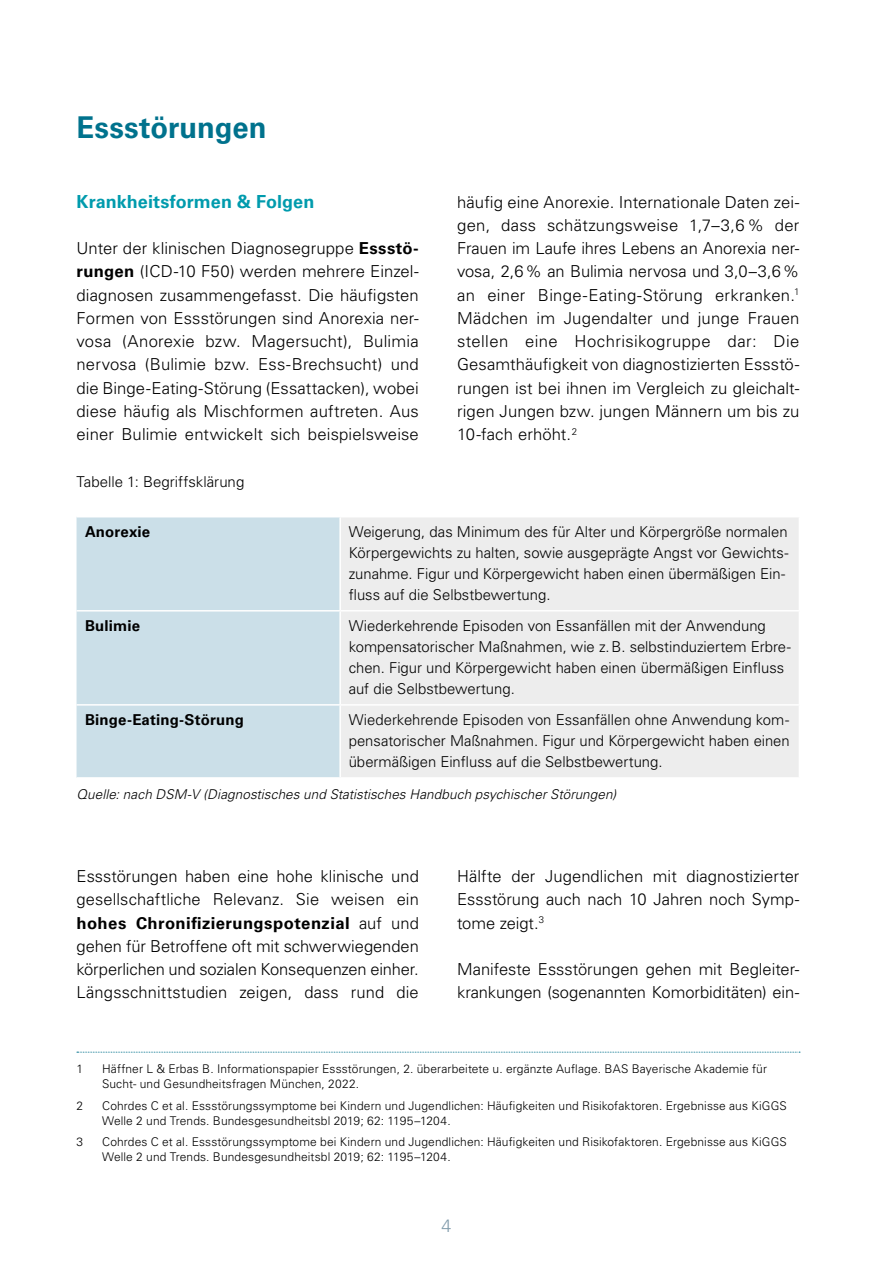
<style>
.page{position:relative;width:893px;height:1263px;background:#fff}
.page>*{position:absolute;margin:0;border:0;box-sizing:border-box;transform-origin:0 0}
.Überschriften_Head_H1{font:700 30px "Univers LT Std";color:#00728d}
.Überschriften_Unterhead{font:700 18px "Univers LT Std";letter-spacing:.005em;color:#009bad}
.t1{font:300 18px "Univers LT Std";color:#003757}
.Grundtext{font:300 16.5px/23.2px "Univers LT Std";letter-spacing:.005em;color:#000;text-align:justify}
.Tabellentext{font:300 15px/21px "Univers LT Std";color:#000}
.Tabellentext-2{font:700 15px "Univers LT Std";letter-spacing:.01em;color:#000}
.Datenquelle{font:italic 300 13.5px "Univers LT Std";letter-spacing:.005em;color:#000}
.Grundtext-2{font:300 12px/15px "Univers LT Std";letter-spacing:.01em;color:#000}
.s1{font-weight:700}
</style>
<div class="page">
<svg style="left:77px;top:1052px;width:723px;height:1px"></svg>
<div style="left:77px;top:517px;width:262px;height:260px;background:#cbdfe8"></div>
<div style="left:341px;top:518px;width:458px;height:259px;background:#ededed"></div>
<hr style="left:77px;top:610px;width:263px;height:1px;background:#fff">
<hr style="left:77px;top:704px;width:263px;height:2px;background:#fff">
<hr style="left:340px;top:610px;width:460px;height:1px;background:#fff">
<hr style="left:340px;top:704px;width:460px;height:2px;background:#fff">
<h1 class="Überschriften_Head_H1" style="left:77px;top:110px;width:192px">Essstörungen</h1>
<h2 class="Überschriften_Unterhead" style="left:77px;top:191px;width:239px">Krankheitsformen &amp; Folgen</h2>
<p class="Grundtext" style="left:77px;top:237px;width:344px">Unter der klinischen Diagnosegruppe <span class="s1">Essstö&shy;rungen</span> (ICD-10 F50) werden mehrere Einzel&shy;diagnosen zusammengefasst. Die häufigsten Formen von Essstörungen sind Anorexia ner&shy;vosa (Anorexie bzw. Magersucht), Bulimia nervosa (Bulimie bzw. Ess-Brechsucht) und die Binge-Eating-Störung (Essattacken), wobei diese häufig als Mischformen auftreten. Aus einer Bulimie entwickelt sich beispielsweise</p>
<p class="Grundtext" style="left:457px;top:190px;width:344px">häufig eine Anorexie. Internationale Daten zei&shy;gen, dass schätzungsweise 1,7–3,6% der Frauen im Laufe ihres Lebens an Anorexia ner&shy;vosa, 2,6% an Bulimia nervosa und 3,0–3,6% an einer Binge-Eating-Störung erkranken.<sup>1<br></sup>Mädchen im Jugendalter und junge Frauen stellen eine Hochrisikogruppe dar: Die Gesamthäufigkeit von diagnostizierten Essstö&shy;rungen ist bei ihnen im Vergleich zu gleichalt&shy;rigen Jungen bzw. jungen Männern um bis zu 10-fach erhöht.<sup>2</sup></p>
<p class="Tabellentext" style="left:77px;top:471px;width:169px">Tabelle 1: Begriffsklärung</p>
<p class="Tabellentext-2" style="left:85px;top:523px;width:67px">Anorexie</p>
<p class="Tabellentext" style="left:349px;top:521px;width:441px">Weigerung, das Minimum des für Alter und Körpergröße normalen Körpergewichts zu halten, sowie ausgeprägte Angst vor Gewichts&shy;zunahme. Figur und Körpergewicht haben einen übermäßigen Ein&shy;fluss auf die Selbstbewertung.</p>
<p class="Tabellentext-2" style="left:85px;top:617px;width:57px">Bulimie</p>
<p class="Tabellentext" style="left:349px;top:615px;width:444px">Wiederkehrende Episoden von Essanfällen mit der Anwendung kompensatorischer Maßnahmen, wie z.B. selbstinduziertem Erbre&shy;chen. Figur und Körpergewicht haben einen übermäßigen Einfluss auf die Selbstbewertung.</p>
<p class="Tabellentext-2" style="left:85px;top:711px;width:160px">Binge-Eating-Störung</p>
<p class="Tabellentext" style="left:349px;top:709px;width:443px;text-align:justify">Wiederkehrende Episoden von Essanfällen ohne Anwendung kom&shy;pensatorischer Maßnahmen. Figur und Körpergewicht haben einen übermäßigen Einfluss auf die Selbstbewertung.</p>
<p class="Datenquelle" style="left:77px;top:786px;width:541px">Quelle: nach DSM-V (Diagnostisches und Statistisches Handbuch psychischer Störungen)</p>
<p class="Grundtext" style="left:77px;top:864px;width:344px">Essstörungen haben eine hohe klinische und gesellschaftliche Relevanz. Sie weisen ein <span class="s1">hohes Chronifizierungspotenzial</span> auf und gehen für Betroffene oft mit schwerwiegenden körperlichen und sozialen Konsequenzen einher.<br>Längsschnittstudien zeigen, dass rund die</p>
<p class="Grundtext" style="left:457px;top:864px;width:344px">Hälfte der Jugendlichen mit diagnostizierter Essstörung auch nach 10 Jahren noch Symp&shy;tome zeigt.<sup>3</sup></p>
<p class="Grundtext" style="left:457px;top:957px;width:344px">Manifeste Essstörungen gehen mit Begleiter&shy;krankungen (sogenannten Komorbiditäten) ein-</p>
<p class="Grundtext-2" style="left:77px;top:1062px;width:8px">1</p>
<p class="Grundtext-2" style="left:102px;top:1062px;width:666px">Häffner L &amp; Erbas B. Informationspapier Essstörungen, 2. überarbeitete u. ergänzte Auflage. BAS Bayerische Akademie für<br>Sucht- und Gesundheitsfragen München, 2022.</p>
<p class="Grundtext-2" style="left:77px;top:1098px;width:8px">2</p>
<p class="Grundtext-2" style="left:102px;top:1098px;width:686px">Cohrdes C et al. Essstörungssymptome bei Kindern und Jugendlichen: Häufigkeiten und Risikofaktoren. Ergebnisse aus KiGGS<br>Welle 2 und Trends. Bundesgesundheitsbl 2019; 62: 1195–1204.</p>
<p class="Grundtext-2" style="left:77px;top:1134px;width:8px">3</p>
<p class="Grundtext-2" style="left:102px;top:1134px;width:686px">Cohrdes C et al. Essstörungssymptome bei Kindern und Jugendlichen: Häufigkeiten und Risikofaktoren. Ergebnisse aus KiGGS<br>Welle 2 und Trends. Bundesgesundheitsbl 2019; 62: 1195–1204.</p>
<p class="t1" style="left:441px;top:1215px;width:12px">4</p>
</div>
